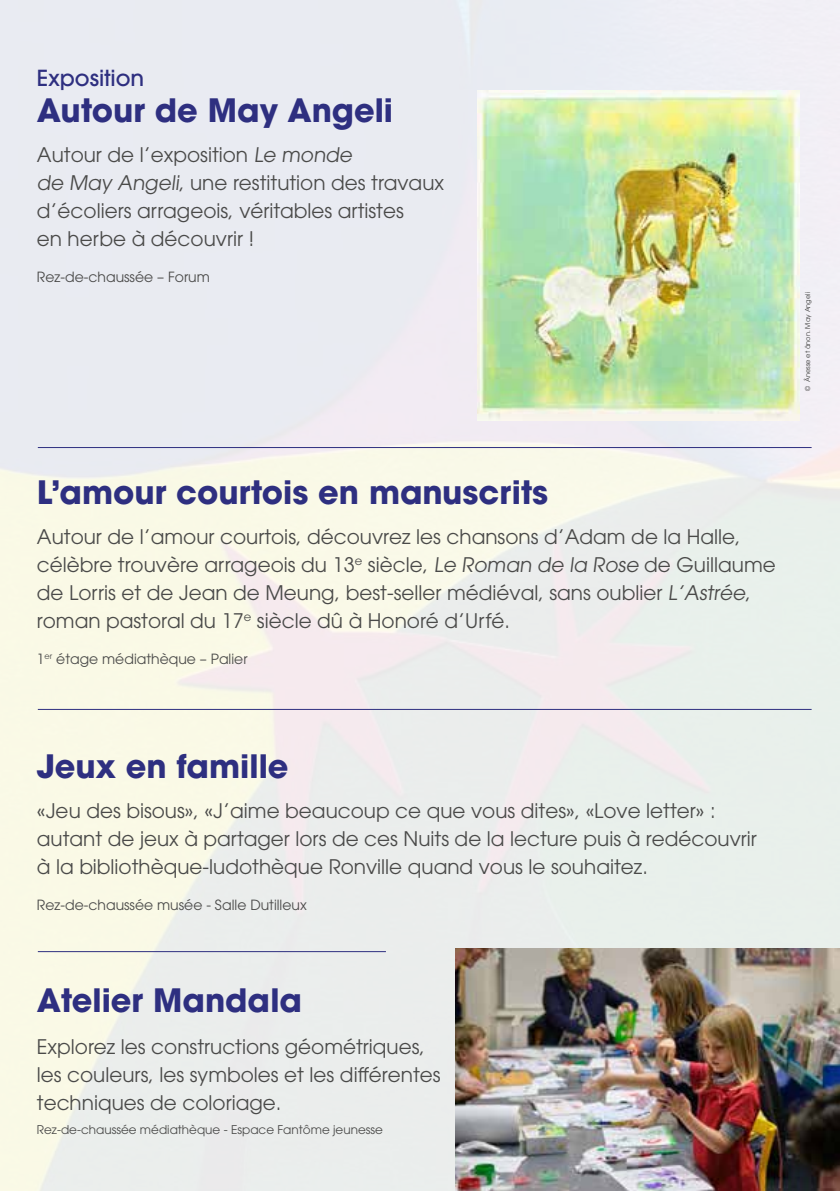
<style>
.page{position:relative;width:840px;height:1191px;background:#fff}
.page>*{position:absolute;margin:0;border:0;box-sizing:border-box;transform-origin:0 0}
.t1{font:700 32px "ITC Avant Garde Pro";color:#2e2f80}
.t2{font:500 22px "ITC Avant Garde Pro";color:#2e2f80}
.t3{font:20px/28px "ITC Avant Garde Pro";color:#4a4a49}
.t4{font:14px "ITC Avant Garde Pro";color:#4a4a49}
.t5{font:12px "ITC Avant Garde Pro";color:#4a4a49}
.t6{font:6.6px "ITC Avant Garde Pro";color:#3c3c3b}
</style>
<div class="page">
<img style="left:477px;top:91px;width:322px;height:329px">
<img style="left:455px;top:948px;width:384px;height:243px">
<hr style="left:38px;top:447px;width:773px;height:1px;background:#2e2f80">
<hr style="left:38px;top:709px;width:773px;height:1px;background:#2e2f80">
<hr style="left:38px;top:951px;width:348px;height:1px;background:#2e2f80">
<p class="t2" style="left:37px;top:64px;width:109px">Exposition</p>
<h1 class="t1" style="left:37px;top:89px;width:357px">Autour de May Angeli</h1>
<p class="t3" style="left:37px;top:140px;width:408px">Autour de l’exposition Le monde<br>de May Angeli, une restitution des travaux d’écoliers arrageois, véritables artistes<br>en herbe à découvrir !</p>
<p class="t4" style="left:37px;top:268px;width:174px">Rez-de-chaussée – Forum</p>
<p class="t6" style="left:803px;top:391px;width:100px;rotate:-90deg">© Ânesse et ânon. May Angeli</p>
<h1 class="t1" style="left:37px;top:471px;width:512px">L’amour courtois en manuscrits</h1>
<p class="t3" style="left:37px;top:522px;width:740px">Autour de l’amour courtois, découvrez les chansons d’Adam de la Halle, célèbre trouvère arrageois du 13<sup>e</sup> siècle, Le Roman de la Rose de Guillaume de Lorris et de Jean de Meung, best-seller médiéval, sans oublier L’Astrée, roman pastoral du 17<sup>e</sup> siècle dû à Honoré d’Urfé.</p>
<p class="t4" style="left:37px;top:650px;width:212px">1<sup>er</sup> étage médiathèque – Palier</p>
<h1 class="t1" style="left:37px;top:745px;width:253px">Jeux en famille</h1>
<p class="t3" style="left:37px;top:796px;width:721px">«Jeu des bisous», «J’aime beaucoup ce que vous dites», «Love letter» : autant de jeux à partager lors de ces Nuits de la lecture puis à redécouvrir à la bibliothèque-ludothèque Ronville quand vous le souhaitez.</p>
<p class="t4" style="left:37px;top:896px;width:271px">Rez-de-chaussée musée - Salle Dutilleux</p>
<h1 class="t1" style="left:37px;top:979px;width:266px">Atelier Mandala</h1>
<p class="t3" style="left:37px;top:1032px;width:405px">Explorez les constructions géométriques, les couleurs, les symboles et les différentes techniques de coloriage.</p>
<p class="t5" style="left:37px;top:1122px;width:347px">Rez-de-chaussée médiathèque - Espace Fantôme jeunesse</p>
</div>
